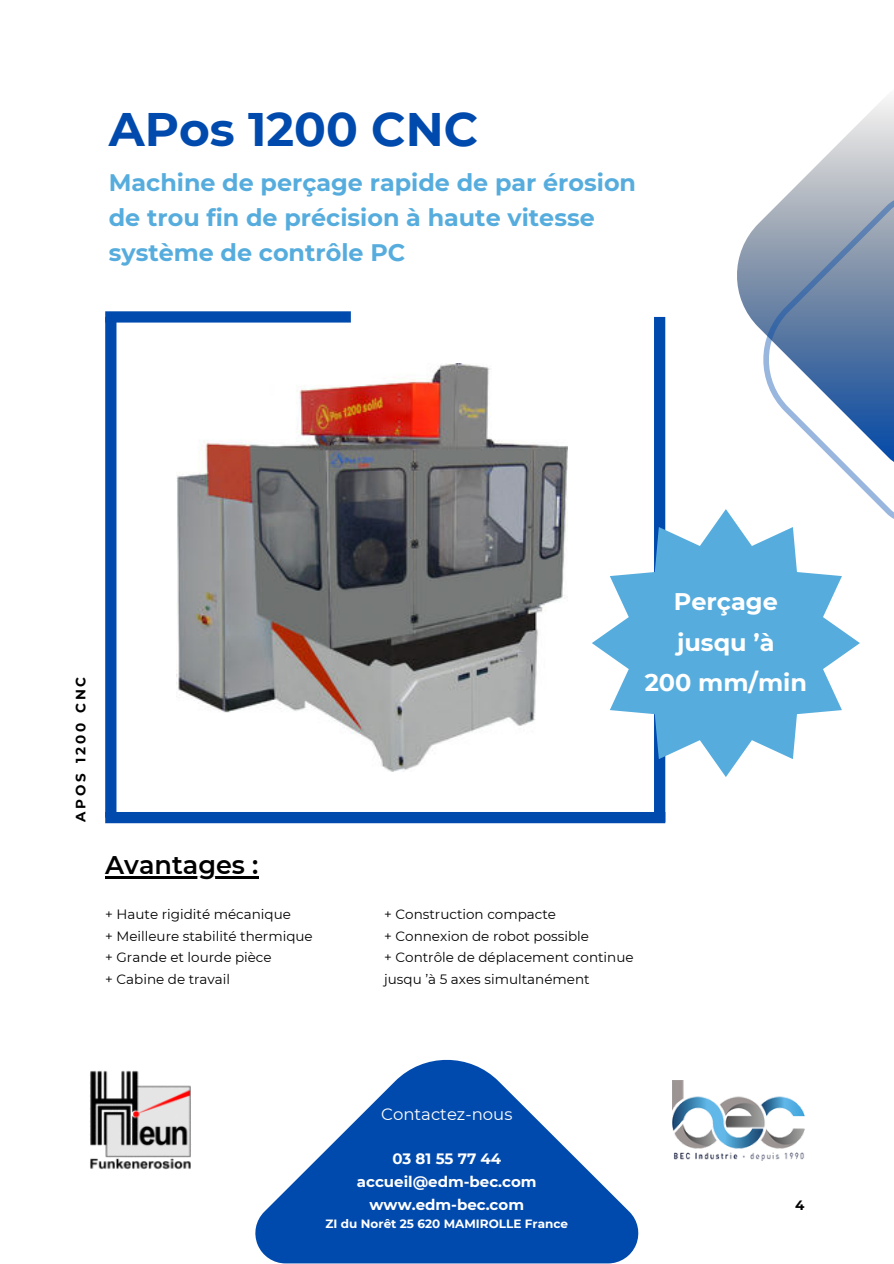
<style>
.page{position:relative;width:894px;height:1264px;background:#fff}
.page>*{position:absolute;margin:0;border:0;box-sizing:border-box;transform-origin:0 0}
.t1{font:700 46.95px "Montserrat";color:#004aad}
.t2{font:600 25.5px "Montserrat";color:#000}
.t3{font:700 24px/40.5px "Montserrat";color:#fff;text-align:center}
.t4{font:700 23.85px/34.8px "Montserrat";color:#56addd}
.t5{font:16.5px "Montserrat";color:#fff}
.t6{font:700 15px "Montserrat";color:#fff}
.t7{font:13.5px/21.3px "Montserrat";color:#000}
.t8{font:700 13.5px "Montserrat";letter-spacing:.215em;color:#000}
.t9{font:700 12px "Montserrat";color:#fff}
</style>
<div class="page">
<div style="left:105px;top:311px;width:246px;height:11px;background:#004aad"></div>
<div style="left:105px;top:812px;width:560px;height:11px;background:#004aad"></div>
<div style="left:105px;top:317px;width:11px;height:500px;background:#004aad"></div>
<div style="left:653px;top:317px;width:12px;height:505px;background:#004aad"></div>
<img style="left:672px;top:1080px;width:132px;height:80px">
<svg style="left:737px;top:98px;width:156px;height:233px"></svg>
<svg style="left:762px;top:194px;width:131px;height:325px"></svg>
<svg style="left:592px;top:509px;width:267px;height:268px;fill:#56addd"></svg>
<img style="left:90px;top:1070px;width:101px;height:100px">
<img style="left:176px;top:364px;width:391px;height:407px">
<hr style="left:105px;top:876px;width:153px;height:3px;background:#000">
<svg style="left:255px;top:1059px;width:384px;height:204px;fill:#004aad"></svg>
<h4 class="t1" style="left:109px;top:100px;width:371px">APos 1200 CNC</h4>
<p class="t4" style="left:109px;top:165px;width:528px">Machine de perçage rapide de par érosion de trou fin de précision à haute vitesse système de contrôle PC</p>
<p class="t8" style="left:72px;top:822px;width:147px;rotate:-90deg">APOS 1200 CNC</p>
<h2 class="t2" style="left:105px;top:849px;width:154px">Avantages :</h2>
<h2 class="t7" style="left:105px;top:904px;width:209px">+ Haute rigidité mécanique<br>+ Meilleure stabilité thermique + Grande et lourde pièce</h2>
<p class="t7" style="left:105px;top:968px;width:126px">+ Cabine de travail</p>
<h1 class="t3" style="left:644px;top:581px;width:164px">Perçage jusqu ’à<br>200 mm/min</h1>
<p class="t7" style="left:384px;top:904px;width:206px">+ Construction compacte<br>+ Connexion de robot possible</p>
<p class="t7" style="left:384px;top:946px;width:251px">+ Contrôle de déplacement continue jusqu ’à 5 axes simultanément</p>
<h5 class="t5" style="left:381px;top:1103px;width:133px">Contactez-nous</h5>
<p class="t6" style="left:392px;top:1149px;width:110px">03 81 55 77 44</p>
<h5 class="t6" style="left:357px;top:1172px;width:181px">accueil@edm-bec.com</h5>
<p class="t6" style="left:369px;top:1195px;width:156px">www.edm-bec.com</p>
<p class="t9" style="left:325px;top:1216px;width:244px">ZI du Norêt 25 620 MAMIROLLE France</p>
<h2 class="t8" style="left:794px;top:1197px;width:11px">4</h2>
</div>
